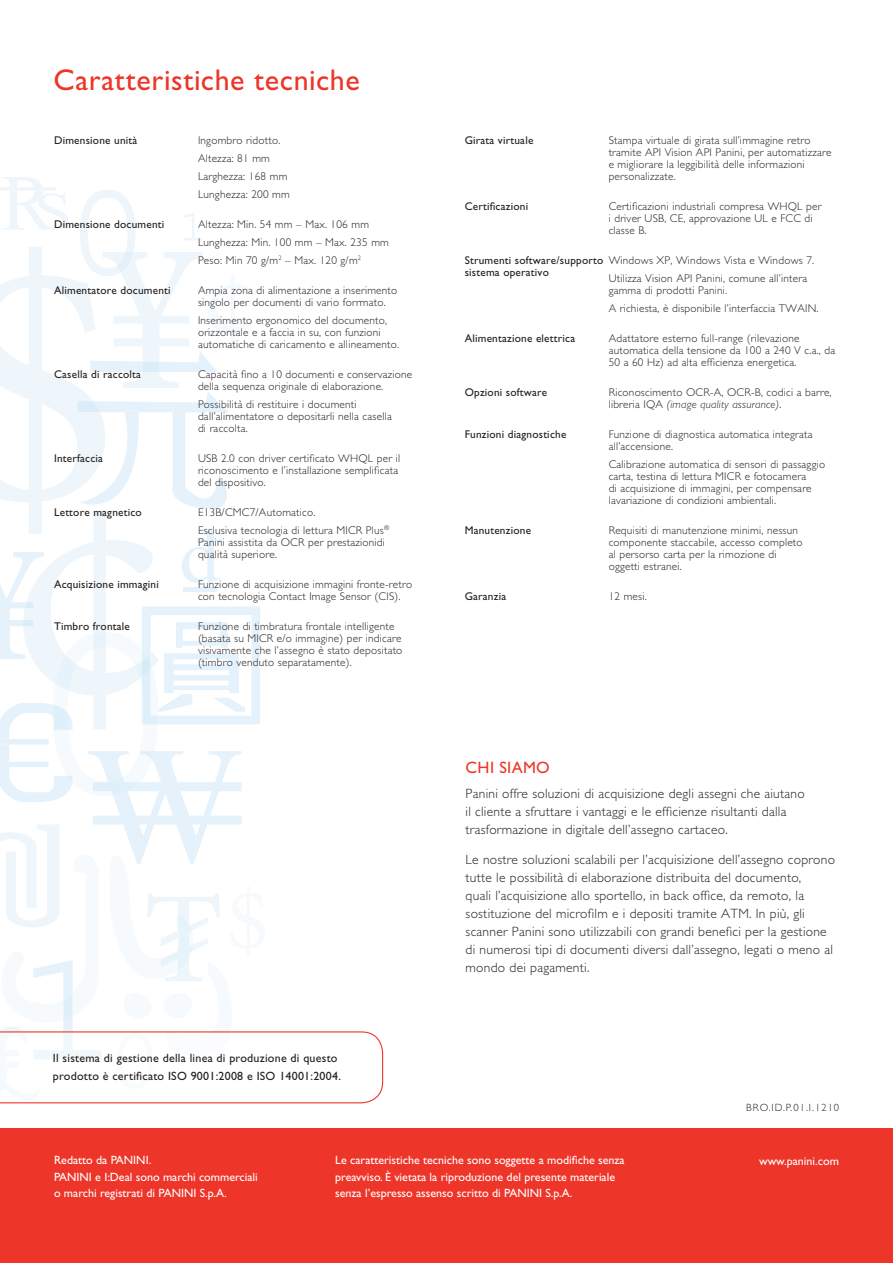
<style>
.page{position:relative;width:893px;height:1263px;background:#fff}
.page>*{position:absolute;margin:0;border:0;box-sizing:border-box;transform-origin:0 0}
.heading_1{font:30px "Gill Sans";letter-spacing:.02em;color:#ee3529}
.heading_3{font:16.5px "Gill Sans";letter-spacing:.02em;color:#ee3529}
.paragraph{font:300 13.5px/18px "Gill Sans";letter-spacing:.02em;color:#231f20}
.t1{font:12px/16.5px "Gill Sans";color:#fff}
.panini_info{font:12px/18px "Gill Sans";letter-spacing:.02em;color:#231f20}
.tech_specs{font:300 11.25px/12px "Gill Sans";letter-spacing:.02em;color:#231f20}
.tech_spec_titles{font:11.25px/12px "Gill Sans";letter-spacing:.02em;color:#231f20}
.brochure_code{font:300 10.5px "Gill Sans";letter-spacing:.1em;color:#231f20}
.s1{font-style:italic}
</style>
<div class="page">
<div style="left:0;top:1128px;width:893px;height:135px;background:#ee3529"></div>
<svg style="left:0;top:177px;width:383px;height:926px"></svg>
<p class="heading_1" style="left:54px;top:62px;width:308px">Caratteristiche tecniche</p>
<p class="tech_spec_titles" style="left:54px;top:134px;width:85px">Dimensione unità</p>
<p class="tech_specs" style="left:198px;top:134px;width:84px">Ingombro ridotto.</p>
<p class="tech_specs" style="left:198px;top:152px;width:73px">Altezza: 81 mm</p>
<p class="tech_specs" style="left:198px;top:170px;width:91px">Larghezza: 168 mm</p>
<p class="tech_specs" style="left:198px;top:188px;width:93px">Lunghezza: 200 mm</p>
<p class="tech_spec_titles" style="left:54px;top:218px;width:112px">Dimensione documenti</p>
<p class="tech_specs" style="left:198px;top:218px;width:173px">Altezza: Min. 54 mm – Max. 106 mm</p>
<p class="tech_specs" style="left:198px;top:236px;width:192px">Lunghezza: Min. 100 mm – Max. 235 mm</p>
<p class="tech_specs" style="left:198px;top:254px;width:165px">Peso: Min 70 g/m<sup>2</sup> – Max. 120 g/m<sup>2</sup></p>
<p class="tech_spec_titles" style="left:54px;top:284px;width:118px">Alimentatore documenti</p>
<p class="tech_specs" style="left:198px;top:284px;width:201px">Ampia zona di alimentazione a inserimento singolo per documenti di vario forrmato.</p>
<p class="tech_specs" style="left:198px;top:314px;width:203px">Inserimento ergonomico del documento, orizzontale e a faccia in su, con funzioni automatiche di caricamento e allineamento.</p>
<p class="tech_spec_titles" style="left:54px;top:368px;width:89px">Casella di raccolta</p>
<p class="tech_specs" style="left:198px;top:368px;width:216px">Capacità fino a 10 documenti e conservazione della sequenza originale di elaborazione.</p>
<p class="tech_specs" style="left:198px;top:398px;width:195px">Possibilità di restituire i documenti dall’alimentatore o depositarli nella casella di raccolta.</p>
<p class="tech_spec_titles" style="left:54px;top:452px;width:51px">Interfaccia</p>
<p class="tech_specs" style="left:198px;top:452px;width:204px">USB 2.0 con driver certificato WHQL per il riconoscimento e l’installazione semplificata del dispositivo.</p>
<p class="tech_spec_titles" style="left:54px;top:506px;width:89px">Lettore magnetico</p>
<p class="tech_specs" style="left:198px;top:506px;width:119px">E13B/CMC7/Automatico.</p>
<p class="tech_specs" style="left:198px;top:524px;width:193px">Esclusiva tecnologia di lettura MICR Plus<sup>®<br></sup>Panini assistita da OCR per prestazionidi qualità superiore.</p>
<p class="tech_spec_titles" style="left:54px;top:578px;width:106px">Acquisizione immagini</p>
<p class="tech_specs" style="left:198px;top:578px;width:216px">Funzione di acquisizione immagini fronte-retro con tecnologia Contact Image Sensor (CIS).</p>
<p class="tech_spec_titles" style="left:54px;top:620px;width:78px">Timbro frontale</p>
<p class="tech_specs" style="left:198px;top:620px;width:206px">Funzione di timbratura frontale intelligente (basata su MICR e/o immagine) per indicare visivamente che l’assegno è stato depositato (timbro venduto separatamente).</p>
<p class="panini_info" style="left:53px;top:1049px;width:290px">Il sistema di gestione della linea di produzione di questo prodotto è certificato ISO 9001:2008 e ISO 14001:2004.</p>
<p class="tech_spec_titles" style="left:465px;top:134px;width:70px">Girata virtuale</p>
<p class="tech_specs" style="left:609px;top:134px;width:224px">Stampa virtuale di girata sull’immagine retro tramite API Vision API Panini, per automatizzare e migliorare la leggibilità delle informazioni personalizzate.</p>
<p class="tech_spec_titles" style="left:465px;top:200px;width:65px">Certificazioni</p>
<p class="tech_specs" style="left:609px;top:200px;width:214px">Certificazioni industriali compresa WHQL per i driver USB, CE, approvazione UL e FCC di classe B.</p>
<p class="tech_spec_titles" style="left:465px;top:254px;width:140px">Strumenti software/supporto sistema operativo</p>
<p class="tech_specs" style="left:609px;top:254px;width:207px">Windows XP, Windows Vista e Windows 7.</p>
<p class="tech_specs" style="left:609px;top:272px;width:200px">Utilizza Vision API Panini, comune all’intera gamma di prodotti Panini.</p>
<p class="tech_specs" style="left:609px;top:302px;width:211px">A richiesta, è disponibile l’interfaccia TWAIN.</p>
<p class="tech_spec_titles" style="left:465px;top:332px;width:112px">Alimentazione elettrica</p>
<p class="tech_specs" style="left:609px;top:332px;width:228px">Adattatore esterno full-range (rilevazione automatica della tensione da 100 a 240 V c.a., da<br>50 a 60 Hz) ad alta efficienza energetica.</p>
<p class="tech_spec_titles" style="left:465px;top:386px;width:84px">Opzioni software</p>
<p class="tech_specs" style="left:609px;top:386px;width:224px">Riconoscimento OCR-A, OCR-B, codici a barre, libreria IQA <span class="s1">(image quality assurance)</span>.</p>
<p class="tech_spec_titles" style="left:465px;top:428px;width:103px">Funzioni diagnostiche</p>
<p class="tech_specs" style="left:609px;top:428px;width:205px">Funzione di diagnostica automatica integrata all’accensione.</p>
<p class="tech_specs" style="left:609px;top:458px;width:218px">Calibrazione automatica di sensori di passaggio carta, testina di lettura MICR e fotocamera<br>di acquisizione di immagini, per compensare lavariazione di condizioni ambientali.</p>
<p class="tech_spec_titles" style="left:465px;top:524px;width:68px">Manutenzione</p>
<p class="tech_specs" style="left:609px;top:524px;width:195px">Requisiti di manutenzione minimi, nessun componente staccabile, accesso completo al persorso carta per la rimozione di oggetti estranei.</p>
<p class="tech_spec_titles" style="left:465px;top:590px;width:43px">Garanzia</p>
<p class="tech_specs" style="left:609px;top:590px;width:40px">12 mesi.</p>
<p class="heading_3" style="left:466px;top:758px;width:86px">CHI SIAMO</p>
<p class="paragraph" style="left:466px;top:785px;width:341px">Panini offre soluzioni di acquisizione degli assegni che aiutano il cliente a sfruttare i vantaggi e le efficienze risultanti dalla trasformazione in digitale dell’assegno cartaceo.</p>
<p class="paragraph" style="left:466px;top:851px;width:371px">Le nostre soluzioni scalabili per l’acquisizione dell’assegno coprono tutte le possibilità di elaborazione distribuita del documento,<br>quali l’acquisizione allo sportello, in back office, da remoto, la sostituzione del microfilm e i depositi tramite ATM. In più, gli scanner Panini sono utilizzabili con grandi benefici per la gestione di numerosi tipi di documenti diversi dall’assegno, legati o meno al mondo dei pagamenti.</p>
<p class="brochure_code" style="left:746px;top:1101px;width:95px">BRO.id.P.01.I.1210</p>
<p class="t1" style="left:54px;top:1152px;width:205px">Redatto da PANINI.<br>PANINI e I:Deal sono marchi commerciali o marchi registrati di PANINI S.p.A.</p>
<p class="t1" style="left:335px;top:1152px;width:291px">Le caratteristiche tecniche sono soggette a modifiche senza preavviso. È vietata la riproduzione del presente materiale</p>
<p class="t1" style="left:335px;top:1185px;width:239px">senza l’espresso assenso scritto di PANINI S.p.A.</p>
<p class="t1" style="left:759px;top:1152px;width:81px">www.panini.com</p>
</div>
